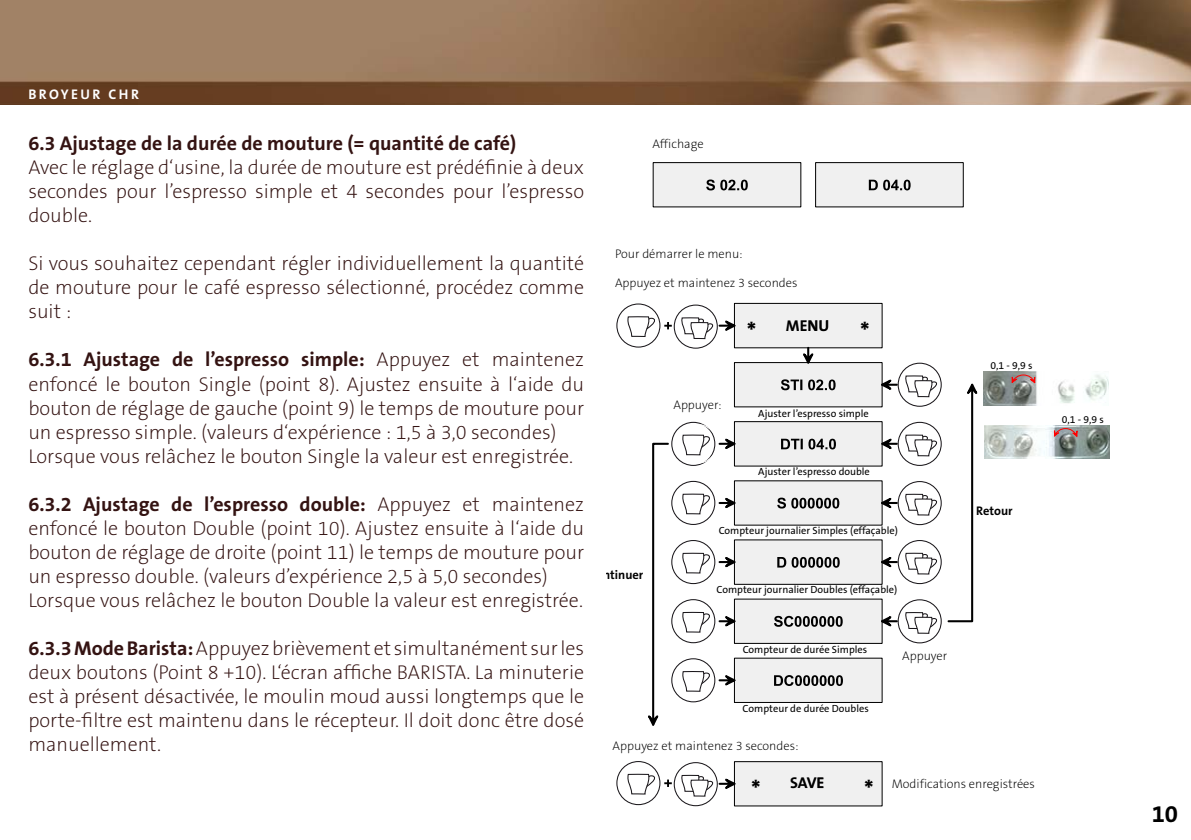
<style>
.page{position:relative;width:1191px;height:840px;background:#fff}
.page>*{position:absolute;margin:0;border:0;box-sizing:border-box;transform-origin:0 0}
.t1{font:700 25px "The Sans B7";color:#000}
.t2{font:700 24px "The Sans B7";color:#000}
.t3{font:200 20px/24px "The Sans B2";color:#341312;text-align:justify}
.t4{font:700 20px "The Sans B7";color:#341312}
.t5{font:700 15.6px "The Sans B7";color:#000}
.t6{font:700 14px "The Sans B7";letter-spacing:.175em;color:#fff}
.t7{font:200 12.4px "The Sans B2";color:#000}
.t8{font:700 12.4px "The Sans B7";color:#000}
.t9{font:10.4px "The Sans B5 Plain";color:#000}
.s1{font-family:"The Sans B2";font-weight:200}
.s2{font-family:"The Sans B7";font-weight:700}
</style>
<div class="page">
<img style="left:0;top:0;width:1191px;height:104px">
<div style="left:671px;top:421px;width:44px;height:44px;border:1px solid #1a171b;border-radius:50%"></div>
<div style="left:671px;top:480px;width:44px;height:44px;border:1px solid #1a171b;border-radius:50%"></div>
<div style="left:671px;top:539px;width:44px;height:44px;border:1px solid #1a171b;border-radius:50%"></div>
<div style="left:671px;top:598px;width:44px;height:45px;border:1px solid #1a171b;border-radius:50%"></div>
<div style="left:671px;top:658px;width:44px;height:44px;border:1px solid #1a171b;border-radius:50%"></div>
<div style="left:653px;top:162px;width:148px;height:45px;background:#f0f0f0"></div>
<div style="left:653px;top:162px;width:148px;height:45px;border:1px solid #000"></div>
<svg style="left:706px;top:179px;width:42px;height:11px"></svg>
<div style="left:815px;top:162px;width:148px;height:45px;background:#f0f0f0"></div>
<div style="left:815px;top:162px;width:148px;height:45px;border:1px solid #000"></div>
<svg style="left:869px;top:179px;width:41px;height:11px"></svg>
<div style="left:678px;top:424px;width:39px;height:39px;border:1px solid #fff;border-radius:50%"></div>
<div style="left:734px;top:303px;width:148px;height:44px;background:#f0f0f0"></div>
<div style="left:734px;top:303px;width:148px;height:44px;border:1px solid #000"></div>
<div style="left:734px;top:362px;width:148px;height:44px;background:#f0f0f0"></div>
<div style="left:734px;top:362px;width:148px;height:44px;border:1px solid #000"></div>
<svg style="left:781px;top:379px;width:54px;height:11px"></svg>
<div style="left:734px;top:421px;width:148px;height:45px;background:#f0f0f0"></div>
<div style="left:734px;top:421px;width:148px;height:45px;border:1px solid #000"></div>
<svg style="left:781px;top:438px;width:55px;height:11px"></svg>
<div style="left:734px;top:480px;width:148px;height:45px;background:#f0f0f0"></div>
<svg style="left:777px;top:497px;width:62px;height:11px"></svg>
<div style="left:734px;top:598px;width:148px;height:45px;background:#f0f0f0"></div>
<svg style="left:774px;top:615px;width:68px;height:11px"></svg>
<div style="left:734px;top:539px;width:148px;height:45px;background:#f0f0f0"></div>
<svg style="left:777px;top:557px;width:62px;height:10px"></svg>
<div style="left:734px;top:657px;width:148px;height:45px;background:#f0f0f0"></div>
<svg style="left:774px;top:675px;width:69px;height:10px"></svg>
<div style="left:734px;top:761px;width:148px;height:44px;background:#f0f0f0"></div>
<div style="left:734px;top:761px;width:148px;height:44px;border:1px solid #000"></div>
<svg style="left:681px;top:434px;width:55px;height:21px"></svg>
<svg style="left:682px;top:493px;width:54px;height:21px"></svg>
<svg style="left:682px;top:552px;width:54px;height:21px"></svg>
<svg style="left:682px;top:611px;width:54px;height:22px"></svg>
<svg style="left:682px;top:670px;width:54px;height:22px"></svg>
<svg style="left:796px;top:345px;width:19px;height:19px"></svg>
<svg style="left:648px;top:442px;width:21px;height:284px"></svg>
<img style="left:983px;top:372px;width:125px;height:33px">
<svg style="left:1011px;top:373px;width:24px;height:11px"></svg>
<img style="left:984px;top:425px;width:125px;height:33px">
<svg style="left:1053px;top:427px;width:24px;height:10px"></svg>
<div style="left:616px;top:303px;width:44px;height:44px;border:1px solid #1a171b;border-radius:50%"></div>
<div style="left:619px;top:306px;width:38px;height:39px;border:1px solid #fff;border-radius:50%"></div>
<svg style="left:627px;top:315px;width:45px;height:22px"></svg>
<div style="left:673px;top:304px;width:45px;height:44px;border:1px solid #1a171b;border-radius:50%"></div>
<svg style="left:681px;top:316px;width:55px;height:23px"></svg>
<svg style="left:898px;top:363px;width:43px;height:43px"></svg>
<div style="left:897px;top:362px;width:44px;height:44px;border:1px solid #1a171b;border-radius:50%"></div>
<div style="left:897px;top:599px;width:44px;height:44px;border:1px solid #1a171b;border-radius:50%"></div>
<svg style="left:877px;top:373px;width:101px;height:261px"></svg>
<svg style="left:617px;top:761px;width:43px;height:43px"></svg>
<div style="left:616px;top:760px;width:44px;height:44px;border:1px solid #1a171b;border-radius:50%"></div>
<div style="left:619px;top:763px;width:38px;height:39px;border:1px solid #fff;border-radius:50%"></div>
<svg style="left:626px;top:772px;width:46px;height:22px"></svg>
<svg style="left:674px;top:762px;width:43px;height:43px"></svg>
<div style="left:673px;top:761px;width:45px;height:44px;border:1px solid #1a171b;border-radius:50%"></div>
<svg style="left:681px;top:773px;width:55px;height:23px"></svg>
<svg style="left:787px;top:320px;width:41px;height:10px"></svg>
<svg style="left:791px;top:777px;width:32px;height:10px"></svg>
<p class="t6" style="left:28px;top:87px;width:112px">BROYEUR CHR</p>
<p class="t4" style="left:28px;top:133px;width:489px">6.3 Ajustage de la durée de mouture (= quantité de café)</p>
<p class="t3" style="left:28px;top:156px;width:557px">Avec le réglage d‘usine, la durée de mouture est prédéfinie à deux secondes pour l’espresso simple et 4 secondes pour l’espresso double.</p>
<p class="t3" style="left:28px;top:252px;width:557px">Si vous souhaitez cependant régler individuellement la quantité de mouture pour le café espresso sélectionné, procédez comme suit :</p>
<p class="t4" style="left:28px;top:349px;width:557px">6.3.1 Ajustage de l’espresso simple: <span class="s1">Appuyez et maintenez</span></p>
<p class="t3" style="left:28px;top:372px;width:557px;text-align:left">enfoncé le bouton Single (point 8). Ajustez ensuite à l‘aide du bouton de réglage de gauche (point 9) le temps de mouture pour un espresso simple. (valeurs d‘expérience : 1,5 à 3,0 secondes)<br>Lorsque vous relâchez le bouton Single la valeur est enregistrée.</p>
<p class="t4" style="left:28px;top:493px;width:557px">6.3.2 Ajustage de l’espresso double: <span class="s1">Appuyez et maintenez</span></p>
<p class="t3" style="left:28px;top:516px;width:557px;text-align:left">enfoncé le bouton Double (point 10). Ajustez ensuite à l‘aide du bouton de réglage de droite (point 11) le temps de mouture pour un espresso double. (valeurs d’expérience 2,5 à 5,0 secondes)<br>Lorsque vous relâchez le bouton Double la valeur est enregistrée.</p>
<p class="t3" style="left:28px;top:636px;width:557px"><span class="s2">6.3.3 Mode Barista:</span> Appuyez brièvement et simultanément sur les deux boutons (Point 8 +10). L‘écran affiche BARISTA. La minuterie est à présent désactivée, le moulin moud aussi longtemps que le porte-filtre est maintenu dans le récepteur. Il doit donc être dosé manuellement.</p>
<p class="t7" style="left:652px;top:138px;width:53px">Affichage</p>
<p class="t7" style="left:615px;top:247px;width:129px">Pour démarrer le menu:</p>
<p class="t7" style="left:615px;top:276px;width:184px">Appuyez et maintenez 3 secondes</p>
<p class="t5" style="left:786px;top:320px;width:45px">MENU</p>
<p class="t1" style="left:747px;top:323px;width:11px">*</p>
<p class="t1" style="left:860px;top:323px;width:11px">*</p>
<p class="t7" style="left:673px;top:398px;width:50px">Appuyer:</p>
<p class="t9" style="left:758px;top:408px;width:112px">Ajuster l’espresso simple</p>
<p class="t9" style="left:758px;top:465px;width:113px">Ajuster l’espresso double</p>
<p class="t8" style="left:603px;top:570px;width:42px">ntinuer</p>
<p class="t9" style="left:718px;top:525px;width:181px">Compteur journalier Simples (effaçable)</p>
<p class="t9" style="left:716px;top:584px;width:182px">Compteur journalier Doubles (effaçable)</p>
<p class="t9" style="left:742px;top:643px;width:126px">Compteur de durée Simples</p>
<p class="t9" style="left:742px;top:703px;width:128px">Compteur de durée Doubles</p>
<p class="t7" style="left:902px;top:648px;width:46px">Appuyer</p>
<p class="t7" style="left:612px;top:739px;width:187px">Appuyez et maintenez 3 secondes:</p>
<p class="t9" style="left:990px;top:360px;width:44px">0,1 - 9,9 s</p>
<p class="t8" style="left:976px;top:506px;width:38px">Retour</p>
<p class="t5" style="left:790px;top:777px;width:36px">SAVE</p>
<p class="t1" style="left:751px;top:780px;width:11px">*</p>
<p class="t1" style="left:864px;top:780px;width:11px">*</p>
<p class="t7" style="left:891px;top:777px;width:145px">Modifications enregistrées</p>
<p class="t9" style="left:1061px;top:414px;width:44px">0,1 - 9,9 s</p>
<p class="t2" style="left:1151px;top:801px;width:28px">10</p>
</div>
